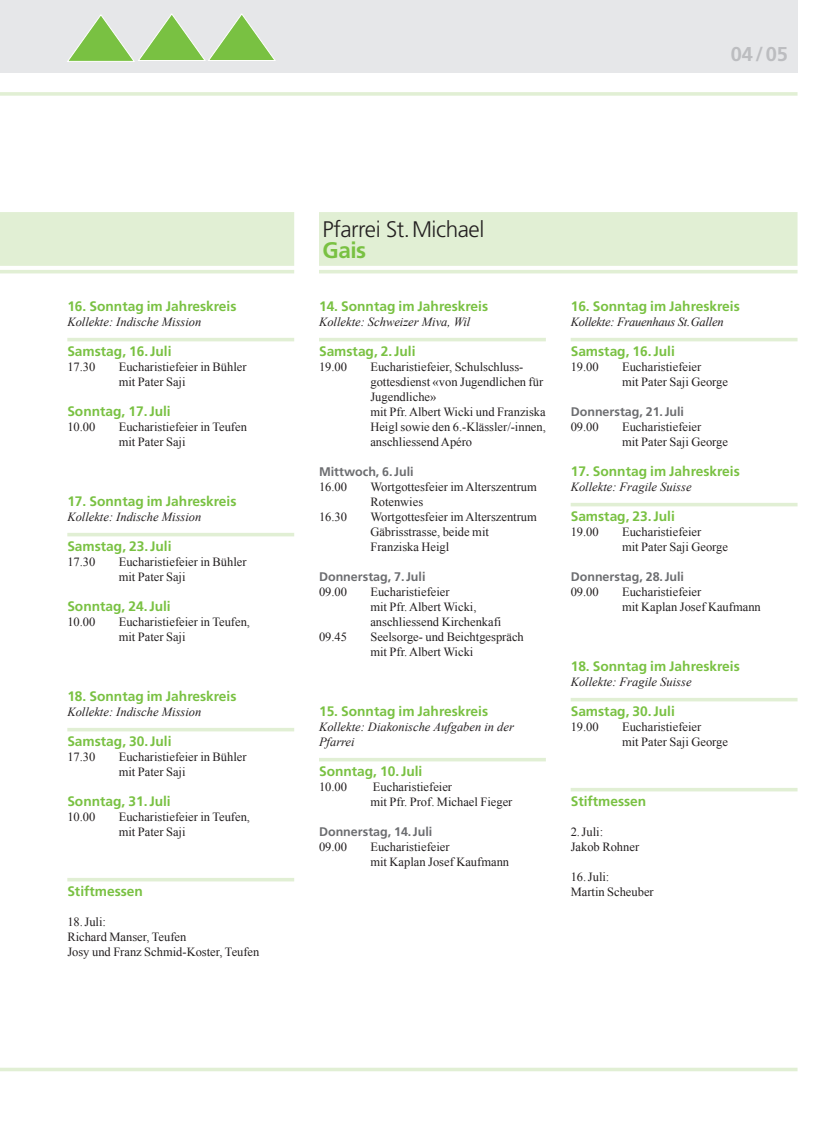
<style>
.page{position:relative;width:833px;height:1134px;background:#fff}
.page>*{position:absolute;margin:0;border:0;box-sizing:border-box;transform-origin:0 0}
.t1{font:300 22.5px "Frutiger LT Std";letter-spacing:-.02em;color:#231f20}
.t2{font:700 22.5px "Frutiger LT Std";color:#79c142}
.t3{font:700 20px "Frutiger LT Std";color:#bcbdc0}
.t4{font:700 13.75px "Frutiger LT Std";color:#79c142}
.t5{font:12.5px/15px "Times New Roman";color:#231f20}
.t6{font:italic 12.5px/15px "Times New Roman";color:#231f20}
.t7{font:700 12.5px "Frutiger LT Std";color:#6c6d70}
.t8{font:italic 12.5px "Times New Roman";letter-spacing:-.02em;color:#231f20}
</style>
<div class="page">
<div style="left:0;top:212px;width:294px;height:54px;background:#e1efd4"></div>
<hr style="left:0;top:270px;width:294px;height:3px;background:#e1efd4">
<div style="left:319px;top:212px;width:478px;height:54px;background:#e1efd4"></div>
<hr style="left:319px;top:270px;width:478px;height:3px;background:#e1efd4">
<div style="left:0;top:0;width:797px;height:73px;background:#e6e7e9"></div>
<hr style="left:0;top:92px;width:797px;height:4px;background:#e1efd4">
<svg style="left:67px;top:14px;width:208px;height:48px"></svg>
<hr style="left:0;top:1068px;width:797px;height:3px;background:#e1efd4">
<hr style="left:67px;top:338px;width:227px;height:3px;background:#e1efd4">
<hr style="left:67px;top:533px;width:227px;height:3px;background:#e1efd4">
<hr style="left:67px;top:728px;width:227px;height:3px;background:#e1efd4">
<hr style="left:67px;top:878px;width:227px;height:3px;background:#e1efd4">
<hr style="left:319px;top:338px;width:227px;height:3px;background:#e1efd4">
<hr style="left:319px;top:758px;width:227px;height:3px;background:#e1efd4">
<hr style="left:570px;top:338px;width:227px;height:3px;background:#e1efd4">
<hr style="left:570px;top:503px;width:227px;height:3px;background:#e1efd4">
<hr style="left:570px;top:698px;width:227px;height:3px;background:#e1efd4">
<hr style="left:570px;top:788px;width:227px;height:3px;background:#e1efd4">
<h2 class="t3" style="left:730px;top:42px;width:59px">04/05</h2>
<p class="t4" style="left:67px;top:298px;width:171px">16. Sonntag im Jahreskreis</p>
<p class="t6" style="left:67px;top:314px;width:136px">Kollekte: Indische Mission</p>
<p class="t4" style="left:67px;top:343px;width:106px">Samstag, 16.Juli</p>
<p class="t5" style="left:67px;top:359px;width:30px">17.30</p>
<p class="t5" style="left:119px;top:359px;width:129px">Eucharistiefeier in Bühler mit Pater Saji</p>
<p class="t4" style="left:67px;top:403px;width:105px">Sonntag, 17.Juli</p>
<p class="t5" style="left:67px;top:419px;width:30px">10.00</p>
<p class="t5" style="left:119px;top:419px;width:130px">Eucharistiefeier in Teufen mit Pater Saji</p>
<p class="t4" style="left:67px;top:493px;width:171px">17. Sonntag im Jahreskreis</p>
<p class="t6" style="left:67px;top:509px;width:136px">Kollekte: Indische Mission</p>
<p class="t4" style="left:67px;top:538px;width:106px">Samstag, 23.Juli</p>
<p class="t5" style="left:67px;top:554px;width:30px">17.30</p>
<p class="t5" style="left:119px;top:554px;width:129px">Eucharistiefeier in Bühler mit Pater Saji</p>
<p class="t4" style="left:67px;top:598px;width:105px">Sonntag, 24.Juli</p>
<p class="t5" style="left:67px;top:614px;width:30px">10.00</p>
<p class="t5" style="left:119px;top:614px;width:133px">Eucharistiefeier in Teufen, mit Pater Saji</p>
<p class="t4" style="left:67px;top:688px;width:171px">18. Sonntag im Jahreskreis</p>
<p class="t6" style="left:67px;top:704px;width:136px">Kollekte: Indische Mission</p>
<p class="t4" style="left:67px;top:733px;width:106px">Samstag, 30.Juli</p>
<p class="t5" style="left:67px;top:749px;width:30px">17.30</p>
<p class="t5" style="left:119px;top:749px;width:129px">Eucharistiefeier in Bühler mit Pater Saji</p>
<p class="t4" style="left:67px;top:793px;width:105px">Sonntag, 31.Juli</p>
<p class="t5" style="left:67px;top:809px;width:30px">10.00</p>
<p class="t5" style="left:119px;top:809px;width:133px">Eucharistiefeier in Teufen, mit Pater Saji</p>
<p class="t4" style="left:67px;top:883px;width:77px">Stiftmessen</p>
<p class="t5" style="left:67px;top:914px;width:194px">18.Juli:<br>Richard Manser, Teufen<br>Josy und Franz Schmid-Koster, Teufen</p>
<h1 class="t1" style="left:322px;top:217px;width:163px">Pfarrei St.Michael</h1>
<h1 class="t2" style="left:322px;top:236px;width:45px">Gais</h1>
<p class="t4" style="left:319px;top:298px;width:171px">14. Sonntag im Jahreskreis</p>
<p class="t6" style="left:319px;top:314px;width:153px">Kollekte: Schweizer Miva, Wil</p>
<p class="t4" style="left:319px;top:343px;width:98px">Samstag, 2.Juli</p>
<p class="t5" style="left:319px;top:359px;width:30px">19.00</p>
<p class="t5" style="left:370px;top:359px;width:177px">Eucharistiefeier, Schulschluss&shy;gottesdienst «von Jugendlichen für<br>Jugendliche»<br>mit Pfr. Albert Wicki und Franziska<br>Heigl sowie den 6.-Klässler/-innen, anschliessend Apéro</p>
<p class="t7" style="left:319px;top:464px;width:96px">Mittwoch, 6.Juli</p>
<p class="t5" style="left:319px;top:479px;width:30px">16.00</p>
<p class="t5" style="left:370px;top:479px;width:168px">Wortgottesfeier im Alterszentrum<br>Rotenwies</p>
<p class="t5" style="left:319px;top:509px;width:30px">16.30</p>
<p class="t5" style="left:370px;top:509px;width:168px">Wortgottesfeier im Alterszentrum<br>Gäbrisstrasse, beide mit<br>Franziska Heigl</p>
<p class="t7" style="left:319px;top:569px;width:108px">Donnerstag, 7.Juli</p>
<p class="t5" style="left:319px;top:584px;width:30px">09.00</p>
<p class="t5" style="left:370px;top:584px;width:132px">Eucharistiefeier<br>mit Pfr. Albert Wicki, anschliessend Kirchenkafi</p>
<p class="t5" style="left:319px;top:629px;width:30px">09.45</p>
<p class="t5" style="left:370px;top:629px;width:155px">Seelsorge- und Beichtgespräch mit Pfr. Albert Wicki</p>
<p class="t4" style="left:319px;top:703px;width:171px">15. Sonntag im Jahreskreis</p>
<p class="t6" style="left:319px;top:719px;width:196px">Kollekte: Diakonische Aufgaben in der<br>Pfarrei</p>
<p class="t4" style="left:319px;top:763px;width:105px">Sonntag, 10.Juli</p>
<p class="t5" style="left:319px;top:779px;width:30px">10.00</p>
<p class="t5" style="left:370px;top:779px;width:143px">Eucharistiefeier<br>mit Pfr. Prof. Michael Fieger</p>
<p class="t7" style="left:319px;top:824px;width:115px">Donnerstag, 14.Juli</p>
<p class="t5" style="left:319px;top:839px;width:30px">09.00</p>
<p class="t5" style="left:370px;top:839px;width:140px">Eucharistiefeier<br>mit Kaplan Josef Kaufmann</p>
<p class="t4" style="left:570px;top:298px;width:171px">16. Sonntag im Jahreskreis</p>
<p class="t8" style="left:570px;top:313px;width:154px">Kollekte: Frauenhaus St. Gallen</p>
<p class="t4" style="left:570px;top:343px;width:106px">Samstag, 16.Juli</p>
<p class="t5" style="left:570px;top:359px;width:30px">19.00</p>
<p class="t5" style="left:622px;top:359px;width:107px">Eucharistiefeier<br>mit Pater Saji George</p>
<p class="t7" style="left:570px;top:404px;width:115px">Donnerstag, 21.Juli</p>
<p class="t5" style="left:570px;top:419px;width:30px">09.00</p>
<p class="t5" style="left:622px;top:419px;width:107px">Eucharistiefeier<br>mit Pater Saji George</p>
<p class="t4" style="left:570px;top:463px;width:171px">17. Sonntag im Jahreskreis</p>
<p class="t6" style="left:570px;top:479px;width:122px">Kollekte: Fragile Suisse</p>
<p class="t4" style="left:570px;top:508px;width:106px">Samstag, 23.Juli</p>
<p class="t5" style="left:570px;top:524px;width:30px">19.00</p>
<p class="t5" style="left:622px;top:524px;width:107px">Eucharistiefeier<br>mit Pater Saji George</p>
<p class="t7" style="left:570px;top:569px;width:115px">Donnerstag, 28.Juli</p>
<p class="t5" style="left:570px;top:584px;width:30px">09.00</p>
<p class="t5" style="left:622px;top:584px;width:140px">Eucharistiefeier<br>mit Kaplan Josef Kaufmann</p>
<p class="t4" style="left:570px;top:658px;width:171px">18. Sonntag im Jahreskreis</p>
<p class="t6" style="left:570px;top:674px;width:122px">Kollekte: Fragile Suisse</p>
<p class="t4" style="left:570px;top:703px;width:106px">Samstag, 30.Juli</p>
<p class="t5" style="left:570px;top:719px;width:30px">19.00</p>
<p class="t5" style="left:622px;top:719px;width:107px">Eucharistiefeier<br>mit Pater Saji George</p>
<p class="t4" style="left:570px;top:793px;width:77px">Stiftmessen</p>
<p class="t5" style="left:570px;top:824px;width:70px">2.Juli:<br>Jakob Rohner</p>
<p class="t5" style="left:570px;top:869px;width:85px">16.Juli:<br>Martin Scheuber</p>
</div>
